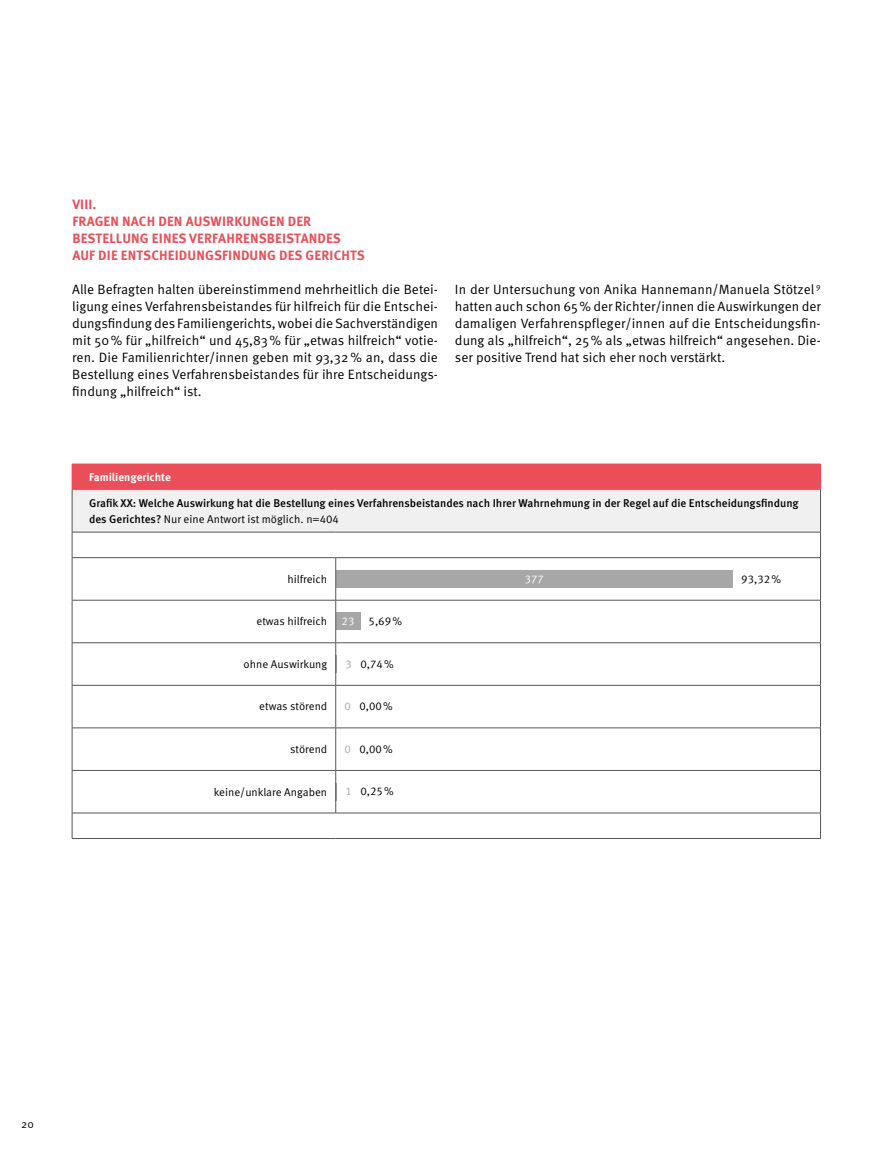
<style>
.page{position:relative;width:893px;height:1149px;background:#fff}
.page>*{position:absolute;margin:0;border:0;box-sizing:border-box;transform-origin:0 0}
.t1{font:13.5px/17px "Meta Pro Norm";color:#000;text-align:justify}
.t2{font:700 13.5px/17px "Meta Pro";letter-spacing:.01em;color:#ea4f59}
.t3{font:11.25px "Meta Pro Norm";color:#000}
.t4{font:500 11.25px "Meta Pro";color:#000}
.t5{font:700 11.25px "Meta Pro";color:#fff}
.t6{font:11.25px "Meta Pro Norm";color:#fff}
.t7{font:11.25px "Meta Pro Norm";color:#a7a7a8}
.s1{font-family:"Meta Pro";font-weight:500}
</style>
<div class="page">
<div style="left:336px;top:570px;width:397px;height:17px;background:#a7a7a8"></div>
<div style="left:336px;top:612px;width:24px;height:17px;background:#a7a7a8"></div>
<svg style="left:336px;top:782px;width:1px;height:17px"></svg>
<svg style="left:336px;top:655px;width:1px;height:17px"></svg>
<div style="left:72px;top:464px;width:748px;height:25px;background:#ea4f59"></div>
<div style="left:72px;top:489px;width:748px;height:43px;background:#f0f0f0"></div>
<hr style="left:72px;top:463px;width:264px;height:1px;background:#ea4f59">
<hr style="left:336px;top:463px;width:485px;height:1px;background:#ea4f59">
<svg style="left:820px;top:464px;width:1px;height:25px"></svg>
<hr style="left:72px;top:489px;width:264px;height:1px;background:#ea4f59">
<hr style="left:336px;top:489px;width:485px;height:1px;background:#ea4f59">
<hr style="left:72px;top:489px;width:1px;height:42px;background:#565655">
<hr style="left:820px;top:489px;width:1px;height:42px;background:#565655">
<hr style="left:72px;top:531px;width:264px;height:1px;background:#565655">
<svg style="left:72px;top:532px;width:1px;height:25px"></svg>
<hr style="left:336px;top:531px;width:485px;height:1px;background:#565655">
<svg style="left:820px;top:532px;width:1px;height:25px"></svg>
<hr style="left:72px;top:557px;width:264px;height:1px;background:#565655">
<hr style="left:72px;top:557px;width:1px;height:43px;background:#565655">
<hr style="left:336px;top:557px;width:485px;height:1px;background:#565655">
<hr style="left:335px;top:557px;width:1px;height:43px;background:#565655">
<hr style="left:820px;top:557px;width:1px;height:43px;background:#565655">
<hr style="left:72px;top:599px;width:264px;height:1px;background:#565655">
<hr style="left:72px;top:600px;width:1px;height:42px;background:#565655">
<hr style="left:336px;top:599px;width:485px;height:1px;background:#565655">
<hr style="left:335px;top:600px;width:1px;height:42px;background:#565655">
<hr style="left:820px;top:600px;width:1px;height:42px;background:#565655">
<hr style="left:72px;top:642px;width:264px;height:1px;background:#565655">
<hr style="left:72px;top:642px;width:1px;height:43px;background:#565655">
<hr style="left:336px;top:642px;width:485px;height:1px;background:#565655">
<hr style="left:335px;top:642px;width:1px;height:43px;background:#565655">
<hr style="left:820px;top:642px;width:1px;height:43px;background:#565655">
<hr style="left:72px;top:684px;width:264px;height:1px;background:#565655">
<hr style="left:72px;top:685px;width:1px;height:42px;background:#565655">
<hr style="left:336px;top:684px;width:485px;height:1px;background:#565655">
<hr style="left:335px;top:685px;width:1px;height:42px;background:#565655">
<hr style="left:820px;top:685px;width:1px;height:42px;background:#565655">
<hr style="left:72px;top:727px;width:264px;height:1px;background:#565655">
<hr style="left:72px;top:727px;width:1px;height:43px;background:#565655">
<hr style="left:336px;top:727px;width:485px;height:1px;background:#565655">
<hr style="left:335px;top:727px;width:1px;height:43px;background:#565655">
<hr style="left:820px;top:727px;width:1px;height:43px;background:#565655">
<hr style="left:72px;top:770px;width:264px;height:1px;background:#565655">
<hr style="left:72px;top:770px;width:1px;height:42px;background:#565655">
<hr style="left:336px;top:770px;width:485px;height:1px;background:#565655">
<hr style="left:335px;top:770px;width:1px;height:42px;background:#565655">
<hr style="left:820px;top:770px;width:1px;height:42px;background:#565655">
<hr style="left:72px;top:812px;width:264px;height:1px;background:#565655">
<svg style="left:72px;top:813px;width:1px;height:25px"></svg>
<hr style="left:336px;top:812px;width:485px;height:1px;background:#565655">
<svg style="left:820px;top:813px;width:1px;height:25px"></svg>
<hr style="left:72px;top:838px;width:264px;height:1px;background:#565655">
<hr style="left:336px;top:838px;width:485px;height:1px;background:#565655">
<p class="t2" style="left:72px;top:194px;width:294px">VIII.<br>FRAGEN NACH DEN AUSWIRKUNGEN DER<br>BESTELLUNG EINES VERFAHRENSBEISTANDES<br>AUF DIE ENTSCHEIDUNGSFINDUNG DES GERICHTS</p>
<p class="t1" style="left:72px;top:279px;width:367px">Alle Befragten halten übereinstimmend mehrheitlich die Betei&shy;ligung eines Verfahrensbeistandes für hilfreich für die Entschei&shy;dungsfindung des Familiengerichts, wobei die Sachverständigen mit 50% für „hilfreich“ und 45,83% für „etwas hilfreich“ votie&shy;ren. Die Familienrichter/innen geben mit 93,32 % an, dass die Bestellung eines Verfahrensbeistandes für ihre Entscheidungs&shy;findung „hilfreich“ ist.</p>
<p class="t1" style="left:455px;top:279px;width:367px">In der Untersuchung von Anika Hannemann/Manuela Stötzel <sup>9 </sup>hatten auch schon 65% der Richter/innen die Auswirkungen der damaligen Verfahrenspfleger/innen auf die Entscheidungsfin&shy;dung als „hilfreich“, 25% als „etwas hilfreich“ angesehen. Die&shy;ser positive Trend hat sich eher noch verstärkt.</p>
<p class="t5" style="left:89px;top:467px;width:83px">Familiengerichte</p>
<p class="t4" style="left:89px;top:494px;width:711px">Grafik XX: Welche Auswirkung hat die Bestellung eines Verfahrensbeistandes nach Ihrer Wahrnehmung in der Regel auf die Entscheidungsfindung</p>
<p class="t3" style="left:89px;top:510px;width:251px"><span class="s1">des Gerichtes?</span> Nur eine Antwort ist möglich. n=404</p>
<p class="t3" style="left:287px;top:570px;width:41px">hilfreich</p>
<p class="t3" style="left:256px;top:612px;width:72px">etwas hilfreich</p>
<p class="t3" style="left:244px;top:655px;width:85px">ohne Auswirkung</p>
<p class="t3" style="left:259px;top:697px;width:70px">etwas störend</p>
<p class="t3" style="left:290px;top:740px;width:39px">störend</p>
<p class="t3" style="left:214px;top:782px;width:115px">keine/unklare Angaben</p>
<p class="t6" style="left:342px;top:612px;width:14px">23</p>
<p class="t3" style="left:369px;top:612px;width:35px">5,69%</p>
<p class="t7" style="left:345px;top:655px;width:8px">3</p>
<p class="t3" style="left:360px;top:655px;width:35px">0,74%</p>
<p class="t7" style="left:344px;top:697px;width:8px">0</p>
<p class="t7" style="left:344px;top:740px;width:8px">0</p>
<p class="t3" style="left:359px;top:697px;width:35px">0,00%</p>
<p class="t3" style="left:359px;top:740px;width:35px">0,00%</p>
<p class="t7" style="left:345px;top:782px;width:8px">1</p>
<p class="t3" style="left:360px;top:782px;width:35px">0,25%</p>
<p class="t6" style="left:525px;top:570px;width:21px">377</p>
<p class="t3" style="left:741px;top:570px;width:41px">93,32%</p>
<p class="t3" style="left:21px;top:1114px;width:14px">20</p>
</div>
